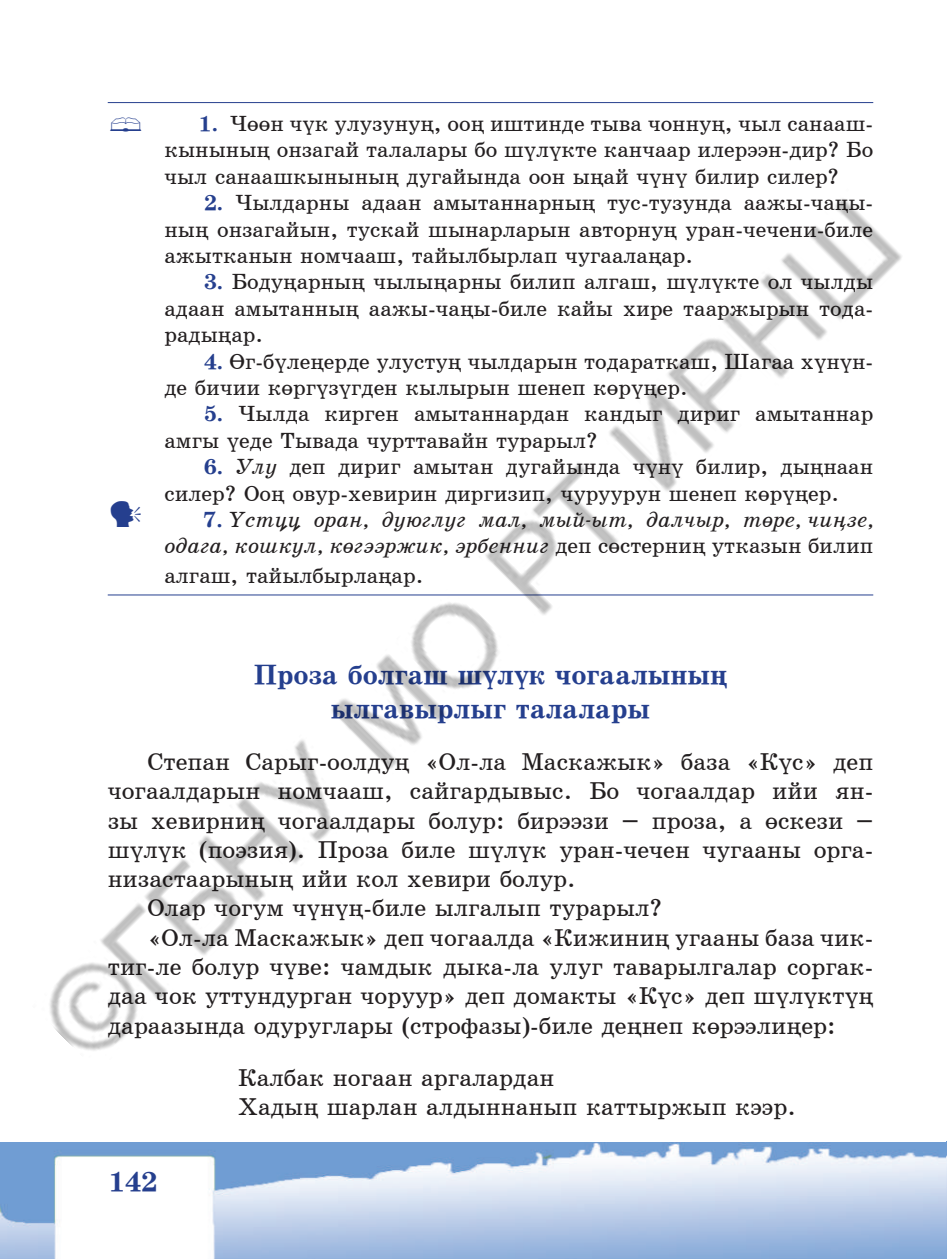
<style>
.page{position:relative;width:947px;height:1259px;background:#fff}
.page>*{position:absolute;margin:0;border:0;box-sizing:border-box;transform-origin:0 0}
.t1{font:700 28px/33.6px "TT School";color:#253f8e;text-align:center}
.t2{font:24.4px/29.2px "TT School Book Normal";color:#231f20}
.t3{font:22px/26.4px "TT School Book Normal";color:#231f20}
.t4{font:italic 22px/26.4px "TT School";color:#231f20;text-align:right}
.s1{color:#253f8e}
.s2{font-family:"TT School";font-weight:700;color:#253f8e}
.s3{font-family:"TT School";font-style:italic}
.s4{font-weight:700;font-style:normal;color:#253f8e}
.s5{font-family:"TT School Book Normal";font-style:normal}
</style>
<div class="page">
<img style="left:0;top:1141px;width:947px;height:118px">
<hr style="left:108px;top:102px;width:765px;height:1px;background:#253f8e">
<img style="left:50px;top:199px;width:852px;height:852px">
<svg style="left:111px;top:500px;width:30px;height:27px"></svg>
<p class="t3" style="left:164px;top:110px;width:710px;text-align:justify;text-indent:-57px"><span class="s1">▪</span> <span class="s2">1.</span> Ч==н ч\к улузунуё, ооё иштинде тыва чоннуё, чыл санааш&shy;кыныныё онзагай талалары бо ш\л\кте канчаар илерээн-дир? Бо чыл санаашкыныныё дугайында оон ыёай ч\н\ билир силер?</p>
<p class="t3" style="left:164px;top:189px;width:710px;text-indent:40px"><span class="s2">2.</span> Чылдарны адаан амытаннарныё тус-тузунда аажы-чаёы&shy;ныё онзагайын, тускай шынарларын авторнуё уран-чечени-биле ажытканын номчааш, тайылбырлап чугаалаёар.</p>
<p class="t3" style="left:164px;top:269px;width:710px;text-indent:40px"><span class="s2">3.</span> Бодуёарныё чылыёарны билип алгаш, ш\л\кте ол чылды адаан амытанныё аажы-чаёы-биле кайы хире тааржырын тода&shy;радыёар.</p>
<p class="t3" style="left:164px;top:348px;width:710px;text-indent:40px"><span class="s2">4.</span> +г-б\леёерде улустуё чылдарын тодараткаш, Шагаа х\н\н&shy;де бичии к=рг\з\гден кылырын шенеп к=р\ёер.</p>
<p class="t3" style="left:164px;top:401px;width:710px;text-indent:40px"><span class="s2">5.</span> Чылда кирген амытаннардан кандыг дириг амытаннар амгы \еде Тывада чурттавайн турарыл?</p>
<p class="t3" style="left:164px;top:453px;width:710px;text-indent:40px"><span class="s2">6.</span> <span class="s3">Улу</span> деп дириг амытан дугайында ч\н\ билир, дыёнаан силер? Ооё овур-хевирин диргизип, чуруурун шенеп к=р\ёер.</p>
<p class="t4" style="left:164px;top:506px;width:710px"><span class="s4">7.</span> /ст\\ оран, дуюглуг мал, мый-ыт, далчыр, т=ре, чиёзе, одага, кошкул, к=гээржик, эрбенниг <span class="s5">деп с=стерниё утказын билип</span></p>
<p class="t3" style="left:164px;top:562px;width:260px">алгаш, тайылбырлаёар.</p>
<p class="t1" style="left:254px;top:658px;width:475px">Проза болгаш ш\л\к чогаалыныё ылгавырлыг талалары</p>
<p class="t2" style="left:147px;top:747px;width:727px">Степан Сарыг-оолдуё «Ол-ла Маскажык» база «К\с» деп</p>
<p class="t2" style="left:108px;top:776px;width:764px">чогаалдарын номчааш, сайгардывыс. Бо чогаалдар ийи ян-</p>
<p class="t2" style="left:108px;top:805px;width:767px">зы хевирниё чогаалдары болур: бирээзи — проза, а =скези —</p>
<p class="t2" style="left:108px;top:835px;width:764px">ш\л\к (поэзия). Проза биле ш\л\к уран-чечен чугааны орга-</p>
<p class="t2" style="left:108px;top:864px;width:469px">низастаарыныё ийи кол хевири болур.</p>
<p class="t2" style="left:147px;top:893px;width:516px">Олар чогум ч\н\ё-биле ылгалып турарыл?</p>
<p class="t2" style="left:147px;top:923px;width:724px">«Ол-ла Маскажык» деп чогаалда «Кижиниё угааны база чик-</p>
<p class="t2" style="left:108px;top:952px;width:767px">тиг-ле болур ч\ве: чамдык дыка-ла улуг таварылгалар соргак-</p>
<p class="t2" style="left:108px;top:981px;width:767px">даа чок уттундурган чоруур» деп домакты «К\с» деп ш\л\кт\ё</p>
<p class="t2" style="left:108px;top:1010px;width:729px">дараазында одуруглары (строфазы)-биле деёнеп к=рээлиёер:</p>
<p class="t2" style="left:238px;top:1062px;width:559px">Калбак ногаан аргалардан<br>Хадыё шарлан алдыннанып каттыржып кээр.</p>
<p class="t1" style="left:109px;top:1165px;width:50px">142</p>
</div>
